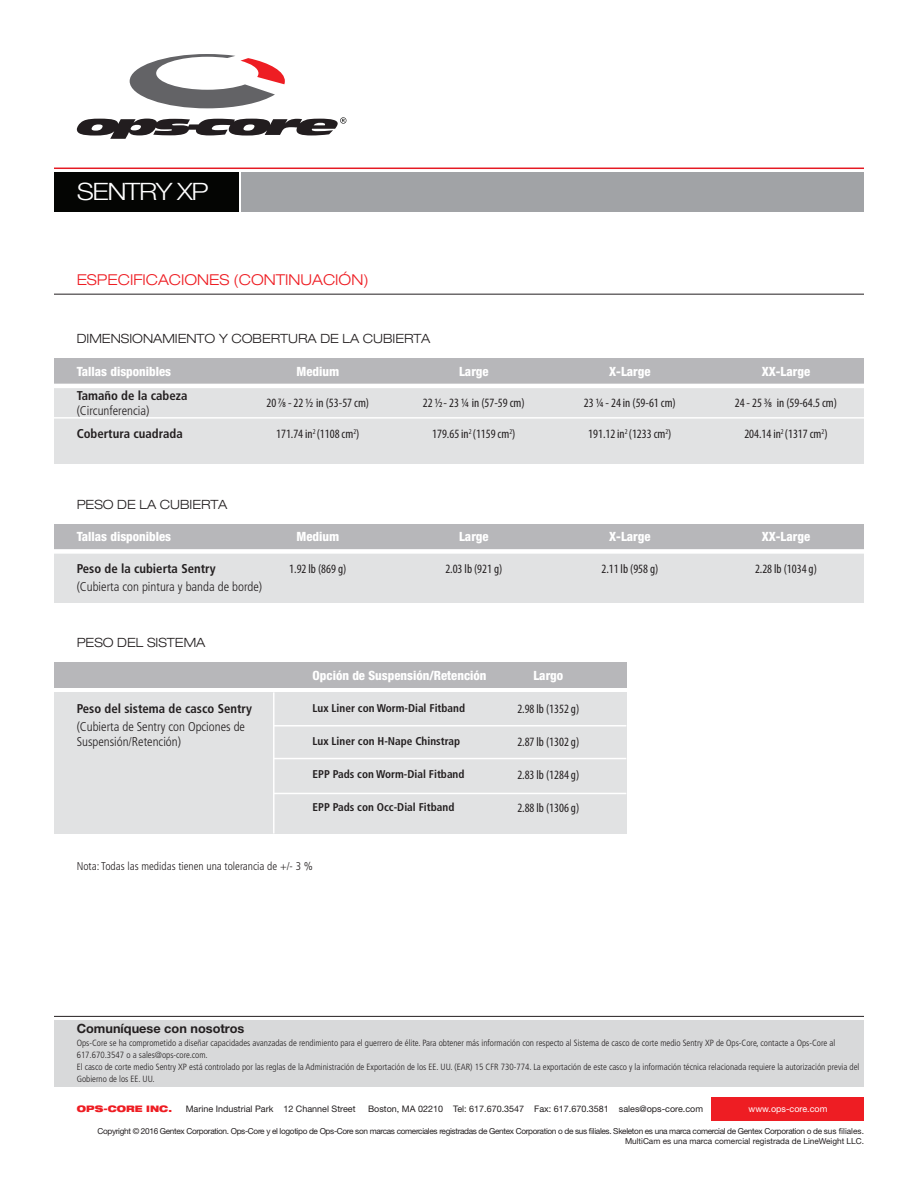
<style>
.page{position:relative;width:918px;height:1188px;background:#fff}
.page>*{position:absolute;margin:0;border:0;box-sizing:border-box;transform-origin:0 0}
.t1{font:300 24px "Helvetica Neue LT Std";letter-spacing:-.05em;color:#fff;scale:1.14 1}
.t2{font:300 expanded 15px "Helvetica Neue LT Std";color:#ee1d23}
.t3{font:condensed 12.75px "Myriad Pro";color:#231f20}
.t4{font:800 condensed 12.75px "Helvetica Neue LT Std";color:#fff}
.t5{font:300 condensed 12.75px/15px "Frutiger LT Std";color:#231f20}
.t6{font:700 condensed 12.75px "Frutiger LT Std";color:#231f20}
.t7{font:300 expanded 12.75px "Helvetica Neue LT Std";color:#231f20}
.t8{font:700 12.75px "Helvetica Neue LT Std";color:#231f20}
.t9{font:700 condensed 11.25px "Frutiger LT Std";color:#231f20}
.t10{font:300 condensed 11.25px "Frutiger LT Std";color:#231f20}
.t11{font:300 condensed 9px/12px "Frutiger LT Std";color:#231f20}
.t12{font:9px "Helvetica Neue LT Std";color:#231f20}
.t13{font:9px "Helvetica Neue LT Std";color:#fff}
.t14{font:900 expanded 9px "Helvetica Neue LT Std";color:#ee1d23}
.t15{font:8.25px/9.9px "Helvetica Neue LT Std";letter-spacing:-.04em;color:#231f20;text-align:right}
</style>
<div class="page">
<div style="left:54px;top:1020px;width:810px;height:67px;background:#d8d9da"></div>
<hr style="left:54px;top:1016px;width:810px;height:1px;background:#231f20">
<div style="left:712px;top:1097px;width:152px;height:24px;background:#ee1d23"></div>
<svg style="left:130px;top:54px;width:155px;height:54px"></svg>
<svg style="left:77px;top:117px;width:269px;height:22px"></svg>
<hr style="left:54px;top:168px;width:810px;height:1px;background:#e51a23">
<div style="left:54px;top:172px;width:184px;height:39px;background:#040503"></div>
<div style="left:241px;top:172px;width:623px;height:39px;background:#a1a3a6"></div>
<div style="left:54px;top:359px;width:810px;height:25px;background:#b7b7ba"></div>
<div style="left:54px;top:524px;width:810px;height:25px;background:#b7b7ba"></div>
<div style="left:54px;top:663px;width:572px;height:25px;background:#b7b7ba"></div>
<div style="left:54px;top:388px;width:810px;height:76px;background:#e1e2e3"></div>
<div style="left:54px;top:553px;width:810px;height:50px;background:#e1e2e3"></div>
<div style="left:54px;top:692px;width:572px;height:142px;background:#e1e2e3"></div>
<div style="left:54px;top:549px;width:810px;height:5px;background:#fff"></div>
<hr style="left:54px;top:417px;width:810px;height:2px;background:#fff">
<hr style="left:274px;top:725px;width:352px;height:2px;background:#fff">
<hr style="left:274px;top:758px;width:352px;height:1px;background:#fff">
<hr style="left:274px;top:793px;width:352px;height:1px;background:#fff">
<hr style="left:54px;top:294px;width:810px;height:1px;background:#231f20">
<hr style="left:273px;top:692px;width:2px;height:142px;background:#fff">
<h1 class="t1" style="left:77px;top:177px;width:117px">SENTRY XP</h1>
<h2 class="t2" style="left:77px;top:271px;width:293px">ESPECIFICACIONES (CONTINUACIÓN)</h2>
<h3 class="t7" style="left:77px;top:331px;width:35px">DIMENSIONA</h3>
<h3 class="t7" style="left:162px;top:331px;width:22px">MIENTO</h3>
<h3 class="t7" style="left:219px;top:331px;width:53px">YCOBERT</h3>
<h3 class="t7" style="left:288px;top:331px;width:113px">URA DE LA CUBIERTA</h3>
<h3 class="t4" style="left:77px;top:363px;width:96px">Tallas disponibles</h3>
<h3 class="t4" style="left:296px;top:363px;width:44px">Medium</h3>
<h3 class="t4" style="left:459px;top:363px;width:31px">Large</h3>
<h3 class="t4" style="left:609px;top:363px;width:43px">X-Large</h3>
<h3 class="t6" style="left:77px;top:388px;width:112px">Tamaño de la cabeza</h3>
<h3 class="t5" style="left:77px;top:403px;width:74px">(Circunferencia)</h3>
<h3 class="t3" style="left:267px;top:396px;width:104px">20 7/8 - 22 1/2 in (53-57 cm)</h3>
<h3 class="t3" style="left:423px;top:396px;width:103px">22 1/2 - 23 1/4 in (57-59 cm)</h3>
<h3 class="t3" style="left:584px;top:396px;width:93px">23 1/4 - 24 in (59-61 cm)</h3>
<h3 class="t6" style="left:77px;top:426px;width:108px">Cobertura cuadrada</h3>
<h3 class="t3" style="left:276px;top:426px;width:85px">171.74 in<sup>2</sup> (1108 cm<sup>2</sup>)</h3>
<h3 class="t3" style="left:432px;top:426px;width:85px">179.65 in<sup>2</sup> (1159 cm<sup>2</sup>)</h3>
<h3 class="t3" style="left:588px;top:426px;width:85px">191.12 in<sup>2</sup> (1233 cm<sup>2</sup>)</h3>
<h3 class="t7" style="left:77px;top:497px;width:152px">PESO DE LA CUBIERTA</h3>
<h3 class="t4" style="left:77px;top:529px;width:96px">Tallas disponibles</h3>
<h3 class="t6" style="left:77px;top:561px;width:140px">Peso de la cubierta Sentry</h3>
<h3 class="t5" style="left:77px;top:579px;width:187px">(Cubierta con pintura y banda de borde)</h3>
<h3 class="t7" style="left:77px;top:635px;width:130px">PESO DEL SISTEMA</h3>
<h3 class="t4" style="left:296px;top:529px;width:44px">Medium</h3>
<h3 class="t3" style="left:289px;top:561px;width:58px">1.92 lb (869 g)</h3>
<h3 class="t4" style="left:459px;top:529px;width:31px">Large</h3>
<h3 class="t3" style="left:445px;top:561px;width:58px">2.03 lb (921 g)</h3>
<h3 class="t4" style="left:313px;top:667px;width:175px">Opción de Suspensión/Retención</h3>
<h3 class="t4" style="left:533px;top:667px;width:31px">Largo</h3>
<h3 class="t4" style="left:609px;top:529px;width:43px">X-Large</h3>
<h3 class="t3" style="left:601px;top:561px;width:58px">2.11 lb (958 g)</h3>
<h3 class="t6" style="left:77px;top:701px;width:177px">Peso del sistema de casco Sentry</h3>
<h3 class="t5" style="left:77px;top:720px;width:170px">(Cubierta de Sentry con Opciones de<br>Suspensión/Retención)</h3>
<p class="t9" style="left:313px;top:702px;width:154px">Lux Liner con Worm-Dial Fitband</p>
<p class="t9" style="left:313px;top:735px;width:149px">Lux Liner con H-Nape Chinstrap</p>
<p class="t9" style="left:313px;top:768px;width:153px">EPP Pads con Worm-Dial Fitband</p>
<p class="t9" style="left:313px;top:801px;width:143px">EPP Pads con Occ-Dial Fitband</p>
<p class="t10" style="left:77px;top:860px;width:238px">Nota: Todas las medidas tienen una tolerancia de +/- 3 %</p>
<h3 class="t3" style="left:517px;top:702px;width:63px">2.98 lb (1352 g)</h3>
<h3 class="t3" style="left:517px;top:735px;width:63px">2.87 lb (1302 g)</h3>
<h3 class="t3" style="left:517px;top:768px;width:63px">2.83 lb (1284 g)</h3>
<h3 class="t3" style="left:517px;top:801px;width:63px">2.88 lb (1306 g)</h3>
<h3 class="t4" style="left:762px;top:363px;width:50px">XX-Large</h3>
<h3 class="t3" style="left:735px;top:396px;width:104px">24 - 25 3/8 in (59-64.5 cm)</h3>
<h3 class="t3" style="left:744px;top:426px;width:85px">204.14 in<sup>2</sup> (1317 cm<sup>2</sup>)</h3>
<h3 class="t4" style="left:762px;top:529px;width:50px">XX-Large</h3>
<h3 class="t3" style="left:755px;top:561px;width:63px">2.28 lb (1034 g)</h3>
<h3 class="t8" style="left:77px;top:1021px;width:169px">Comuníquese con nosotros</h3>
<p class="t11" style="left:77px;top:1037px;width:784px">Ops-Core se ha comprometido a diseñar capacidades avanzadas de rendimiento para el guerrero de élite. Para obtener más información con respecto al Sistema de casco de corte medio Sentry XP de Ops-Core, contacte a Ops-Core al 617.670.3547 o a sales@ops-core.com.<br>El casco de corte medio Sentry XP está controlado por las reglas de la Administración de Exportación de los EE. UU. (EAR) 15 CFR 730-774. La exportación de este casco y la información técnica relacionada requiere la autorización previa del Gobierno de los EE. UU.</p>
<p class="t14" style="left:77px;top:1103px;width:97px">OPS-CORE INC.</p>
<p class="t12" style="left:186px;top:1104px;width:171px">Marine Industrial Park 12 Channel Street</p>
<p class="t12" style="left:368px;top:1104px;width:337px">Boston, MA 02210 Tel: 617.670.3547 Fax: 617.670.3581 sales@ops-core.com</p>
<p class="t13" style="left:749px;top:1104px;width:80px">www.ops-core.com</p>
<p class="t15" style="left:98px;top:1126px;width:768px">Copyright © 2016 Gentex Corporation. Ops-Core y el logotipo de Ops-Core son marcas comerciales registradas de Gentex Corporation o de sus filiales. Skeleton es una marca comercial de Gentex Corporation o de sus filiales.<br>MultiCam es una marca comercial registrada de LineWeight LLC.</p>
</div>
